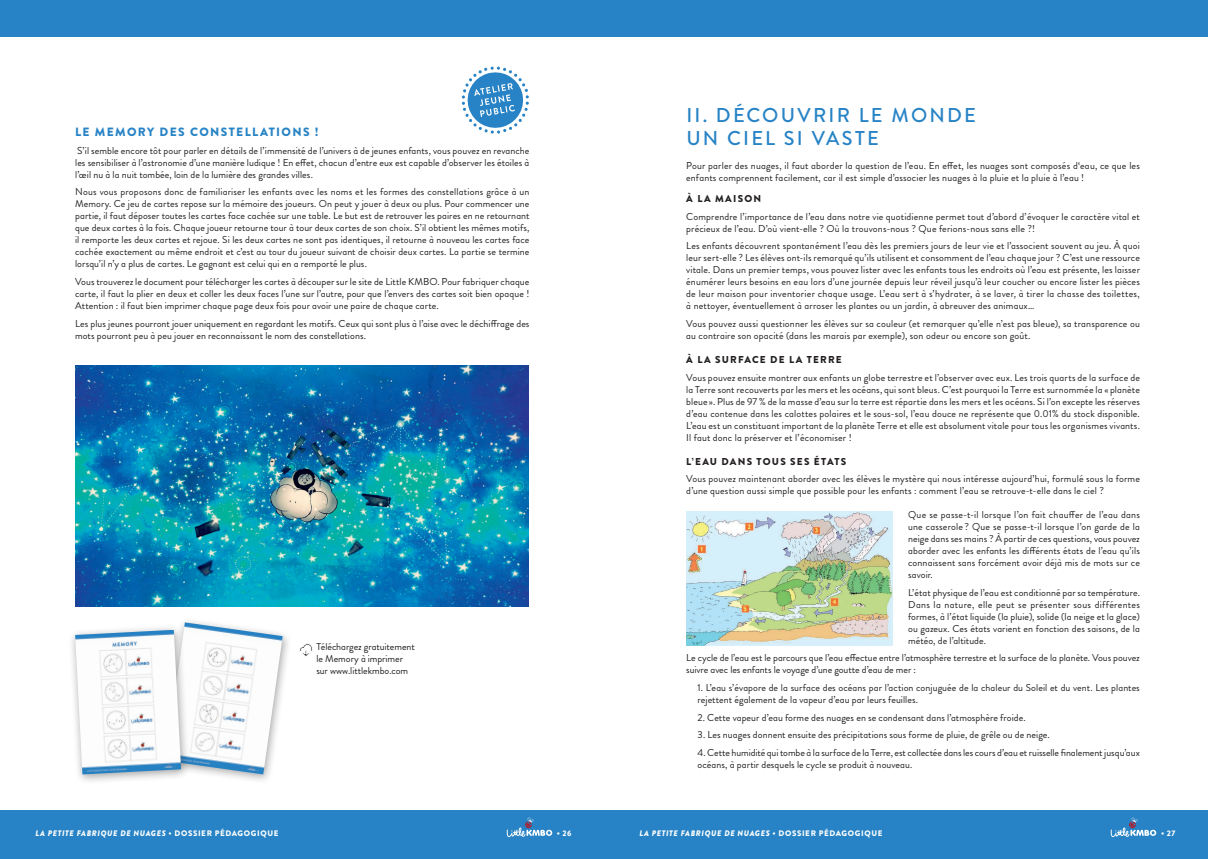
<style>
.page{position:relative;width:1208px;height:859px;background:#fff}
.page>*{position:absolute;margin:0;border:0;box-sizing:border-box;transform-origin:0 0}
.t1{font:500 20px/23px "Brandon Grotesque";letter-spacing:.11em;color:#2783c5}
.t2{font:900 12px "Brandon Grotesque";letter-spacing:.115em;color:#2783c5}
.t3{font:10px/12px "Brandon Grotesque";letter-spacing:.01em;color:#231f20}
.t4{font:900 10px "Brandon Grotesque";letter-spacing:.12em;color:#231f20}
.t5{font:italic 900 8px "Brandon Grotesque";letter-spacing:.08em;color:#fff}
.t6{font:900 8px "Brandon Grotesque";color:#fff}
.s1{font-style:normal}
</style>
<div class="page">
<div style="left:0;top:811px;width:604px;height:48px;background:#2783c5"></div>
<div style="left:0;top:0;width:604px;height:37px;background:#2783c5"></div>
<svg style="left:506px;top:817px;width:46px;height:20px"></svg>
<svg style="left:462px;top:67px;width:67px;height:67px"></svg>
<img style="left:75px;top:366px;width:454px;height:241px">
<svg style="left:299px;top:643px;width:14px;height:13px"></svg>
<div style="left:158px;top:617px;width:134px;height:168px;background:#231f20;opacity:.4"></div>
<img style="left:165px;top:622px;width:118px;height:152px">
<div style="left:68px;top:624px;width:122px;height:161px;background:#231f20;opacity:.4"></div>
<img style="left:75px;top:630px;width:106px;height:144px">
<div style="left:604px;top:811px;width:604px;height:48px;background:#2783c5"></div>
<div style="left:604px;top:0;width:604px;height:37px;background:#2783c5"></div>
<svg style="left:1110px;top:817px;width:46px;height:20px"></svg>
<img style="left:686px;top:511px;width:206px;height:134px">
<p class="t2" style="left:75px;top:123px;width:245px">LE MEMORY DES CONSTELLATIONS !</p>
<p class="t3" style="left:75px;top:144px;width:456px;text-align:justify">S’il semble encore tôt pour parler en détails de l’immensité de l’univers à de jeunes enfants, vous pouvez en revanche les sensibiliser à l’astronomie d’une manière ludique ! En effet, chacun d’entre eux est capable d’observer les étoiles à l’œil nu à la nuit tombée, loin de la lumière des grandes villes.</p>
<p class="t3" style="left:75px;top:186px;width:456px;text-align:justify">Nous vous proposons donc de familiariser les enfants avec les noms et les formes des constellations grâce à un Memory. Ce jeu de cartes repose sur la mémoire des joueurs. On peut y jouer à deux ou plus. Pour commencer une partie, il faut déposer toutes les cartes face cachée sur une table. Le but est de retrouver les paires en ne retournant que deux cartes à la fois. Chaque joueur retourne tour à tour deux cartes de son choix. S’il obtient les mêmes motifs, il remporte les deux cartes et rejoue. Si les deux cartes ne sont pas identiques, il retourne à nouveau les cartes face cachée exactement au même endroit et c’est au tour du joueur suivant de choisir deux cartes. La partie se termine lorsqu’il n’y a plus de cartes. Le gagnant est celui qui en a remporté le plus.</p>
<p class="t3" style="left:75px;top:276px;width:456px;text-align:justify">Vous trouverez le document pour télécharger les cartes à découper sur le site de Little KMBO. Pour fabriquer chaque carte, il faut la plier en deux et coller les deux faces l’une sur l’autre, pour que l’envers des cartes soit bien opaque !<br>Attention : il faut bien imprimer chaque page deux fois pour avoir une paire de chaque carte.</p>
<p class="t3" style="left:75px;top:317px;width:456px">Les plus jeunes pourront jouer uniquement en regardant les motifs. Ceux qui sont plus à l’aise avec le déchiffrage des mots pourront peu à peu jouer en reconnaissant le nom des constellations.</p>
<p class="t3" style="left:316px;top:641px;width:100px">Téléchargez gratuitement le Memory à imprimer sur www.littlekmbo.com</p>
<p class="t5" style="left:35px;top:827px;width:244px">LA PETITE FABRIQUE DE NUAGES <span class="s1">• DOSSIER PÉDAGOGIQUE</span></p>
<p class="t6" style="left:556px;top:828px;width:16px">• 26</p>
<h1 class="t1" style="left:686px;top:104px;width:291px">II. DÉCOUVRIR LE MONDE<br>UN CIEL SI VASTE</h1>
<p class="t3" style="left:686px;top:160px;width:455px">Pour parler des nuages, il faut aborder la question de l’eau. En effet, les nuages sont composés d‘eau, ce que les enfants comprennent facilement, car il est simple d’associer les nuages à la pluie et la pluie à l’eau !</p>
<p class="t4" style="left:686px;top:191px;width:76px">À LA MAISON</p>
<p class="t3" style="left:686px;top:210px;width:455px">Comprendre l’importance de l’eau dans notre vie quotidienne permet tout d’abord d’évoquer le caractère vital et précieux de l’eau. D’où vient-elle ? Où la trouvons-nous ? Que ferions-nous sans elle ?!</p>
<p class="t3" style="left:686px;top:240px;width:455px;text-align:justify">Les enfants découvrent spontanément l’eau dès les premiers jours de leur vie et l’associent souvent au jeu. À quoi leur sert-elle ? Les élèves ont-ils remarqué qu’ils utilisent et consomment de l’eau chaque jour ? C’est une ressource vitale. Dans un premier temps, vous pouvez lister avec les enfants tous les endroits où l’eau est présente, les laisser énumérer leurs besoins en eau lors d’une journée depuis leur réveil jusqu’à leur coucher ou encore lister les pièces de leur maison pour inventorier chaque usage. L’eau sert à s’hydrater, à se laver, à tirer la chasse des toilettes, à nettoyer, éventuellement à arroser les plantes ou un jardin, à abreuver des animaux…</p>
<p class="t3" style="left:686px;top:318px;width:455px">Vous pouvez aussi questionner les élèves sur sa couleur (et remarquer qu’elle n’est pas bleue), sa transparence ou au contraire son opacité (dans les marais par exemple), son odeur ou encore son goût.</p>
<p class="t4" style="left:686px;top:352px;width:157px">À LA SURFACE DE LA TERRE</p>
<p class="t3" style="left:686px;top:371px;width:455px;text-align:justify">Vous pouvez ensuite montrer aux enfants un globe terrestre et l’observer avec eux. Les trois quarts de la surface de la Terre sont recouverts par les mers et les océans, qui sont bleus. C’est pourquoi la Terre est surnommée la « planète bleue ». Plus de 97 % de la masse d’eau sur la terre est répartie dans les mers et les océans. Si l’on excepte les réserves d’eau contenue dans les calottes polaires et le sous-sol, l’eau douce ne représente que 0.01% du stock disponible.<br>L’eau est un constituant important de la planète Terre et elle est absolument vitale pour tous les organismes vivants.<br>Il faut donc la préserver et l’économiser !</p>
<p class="t4" style="left:686px;top:454px;width:162px">L’EAU DANS TOUS SES ÉTATS</p>
<p class="t3" style="left:686px;top:473px;width:455px">Vous pouvez maintenant aborder avec les élèves le mystère qui nous intéresse aujourd’hui, formulé sous la forme d’une question aussi simple que possible pour les enfants : comment l’eau se retrouve-t-elle dans le ciel ?</p>
<p class="t3" style="left:908px;top:509px;width:233px;text-align:justify">Que se passe-t-il lorsque l’on fait chauffer de l’eau dans une casserole ? Que se passe-t-il lorsque l’on garde de la neige dans ses mains ? À partir de ces questions, vous pouvez aborder avec les enfants les différents états de l’eau qu’ils connaissent sans forcément avoir déjà mis de mots sur ce savoir.</p>
<p class="t3" style="left:908px;top:586px;width:233px;text-align:justify">L’état physique de l’eau est conditionné par sa température.<br>Dans la nature, elle peut se présenter sous différentes formes, à l’état liquide (la pluie), solide (la neige et la glace) ou gazeux. Ces états varient en fonction des saisons, de la météo, de l’altitude.</p>
<p class="t3" style="left:686px;top:652px;width:455px">Le cycle de l’eau est le parcours que l’eau effectue entre l’atmosphère terrestre et la surface de la planète. Vous pouvez suivre avec les enfants le voyage d’une goutte d’eau de mer :</p>
<p class="t3" style="left:697px;top:682px;width:444px">1. L’eau s’évapore de la surface des océans par l’action conjuguée de la chaleur du Soleil et du vent. Les plantes rejettent également de la vapeur d’eau par leurs feuilles.</p>
<p class="t3" style="left:697px;top:711px;width:329px">2. Cette vapeur d’eau forme des nuages en se condensant dans l’atmosphère froide.</p>
<p class="t3" style="left:697px;top:729px;width:354px">3. Les nuages donnent ensuite des précipitations sous forme de pluie, de grêle ou de neige.</p>
<p class="t3" style="left:697px;top:747px;width:444px">4. Cette humidité qui tombe à la surface de la Terre, est collectée dans les cours d’eau et ruisselle finalement jusqu’aux océans, à partir desquels le cycle se produit à nouveau.</p>
<p class="t5" style="left:639px;top:827px;width:244px">LA PETITE FABRIQUE DE NUAGES <span class="s1">• DOSSIER PÉDAGOGIQUE</span></p>
<p class="t6" style="left:1161px;top:828px;width:16px">• 27</p>
</div>
